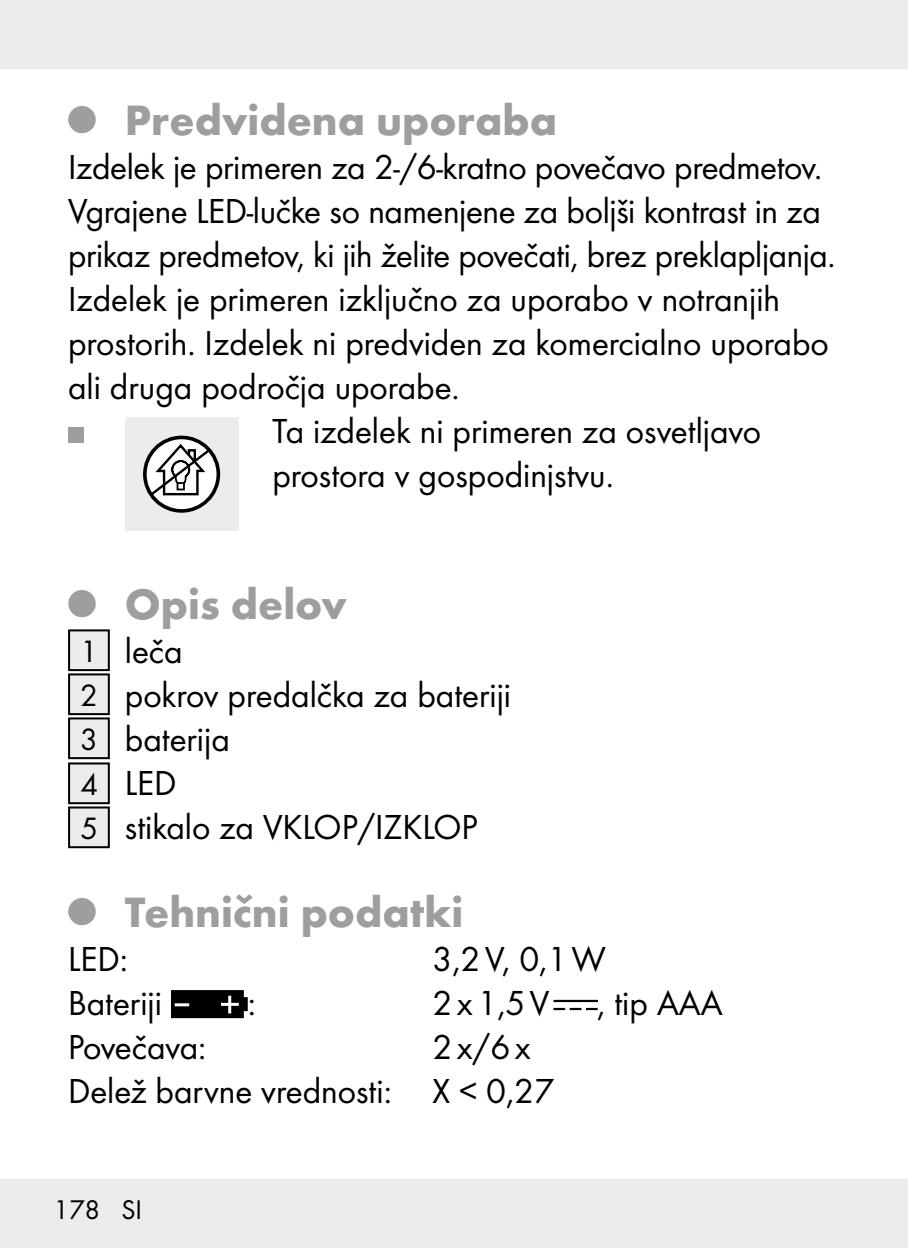
<style>
.page{position:relative;width:908px;height:1248px;background:#fff}
.page>*{position:absolute;margin:0;border:0;box-sizing:border-box;transform-origin:0 0}
.t1{font:700 44px "Futura";color:#9d9e9e}
.t2{font:36px/44px "Futura Boo";color:#000}
.t3{font:28px "Futura Boo";color:#000}
.s1{font-size:32px}
</style>
<div class="page">
<div style="left:0;top:0;width:907px;height:68px;background:#ececec"></div>
<div style="left:0;top:1179px;width:907px;height:68px;background:#ececec"></div>
<div style="left:68px;top:427px;width:15px;height:16px;background:#9d9e9e"></div>
<div style="left:125px;top:417px;width:113px;height:114px;background:#ececec"></div>
<svg style="left:145px;top:437px;width:73px;height:74px"></svg>
<div style="left:143px;top:435px;width:77px;height:77px;border:4px solid #000;border-radius:50%"></div>
<svg style="left:147px;top:442px;width:64px;height:56px;background:#bababa"></svg>
<div style="left:69px;top:630px;width:40px;height:40px;background:#ececec"></div>
<div style="left:68px;top:629px;width:42px;height:42px;border:2px solid #000"></div>
<div style="left:69px;top:674px;width:40px;height:40px;background:#ececec"></div>
<div style="left:68px;top:673px;width:42px;height:42px;border:2px solid #000"></div>
<div style="left:69px;top:718px;width:40px;height:40px;background:#ececec"></div>
<div style="left:68px;top:717px;width:42px;height:42px;border:2px solid #000"></div>
<div style="left:69px;top:763px;width:40px;height:40px;background:#ececec"></div>
<div style="left:68px;top:762px;width:42px;height:42px;border:2px solid #000"></div>
<div style="left:69px;top:807px;width:40px;height:40px;background:#ececec"></div>
<div style="left:68px;top:806px;width:42px;height:42px;border:2px solid #000"></div>
<svg style="left:171px;top:990px;width:77px;height:28px;background:#0b0b0b"></svg>
<hr style="left:175px;top:1003px;width:14px;height:3px;background:#fff">
<hr style="left:221px;top:1002px;width:18px;height:3px;background:#fff">
<hr style="left:228px;top:995px;width:3px;height:18px;background:#fff">
<div style="left:553px;top:1000px;width:44px;height:1px;border:1px solid #000"></div>
<p class="t1" style="left:68px;top:93px;width:490px"><sup>Q</sup> Predvidena uporaba</p>
<p class="t2" style="left:68px;top:144px;width:755px">Izdelek je primeren za 2-/6-kratno povečavo predmetov.</p>
<p class="t2" style="left:68px;top:188px;width:754px">Vgrajene LED-lučke so namenjene za boljši kontrast in za</p>
<p class="t2" style="left:68px;top:232px;width:768px">prikaz predmetov, ki jih želite povečati, brez preklapljanja.</p>
<p class="t2" style="left:68px;top:276px;width:713px">Izdelek je primeren izključno za uporabo v notranjih</p>
<p class="t2" style="left:68px;top:320px;width:762px">prostorih. Izdelek ni predviden za komercialno uporabo</p>
<p class="t2" style="left:68px;top:364px;width:393px">ali druga področja uporabe.</p>
<p class="t2" style="left:272px;top:408px;width:490px">Ta izdelek ni primeren za osvetljavo</p>
<p class="t2" style="left:272px;top:452px;width:343px">prostora v gospodinjstvu.</p>
<p class="t1" style="left:68px;top:577px;width:280px"><sup>Q</sup> Opis delov</p>
<p class="t2" style="left:80px;top:628px;width:432px"><span class="s1">1</span> leča<br><span class="s1">2</span> pokrov predalčka za bateriji<br><span class="s1">3</span> baterija<br><span class="s1">4</span> LED<br><span class="s1">5</span> stikalo za VKLOP/IZKLOP</p>
<p class="t1" style="left:68px;top:885px;width:396px"><sup>Q</sup> Tehnični podatki</p>
<p class="t2" style="left:68px;top:936px;width:61px">LED:</p>
<p class="t2" style="left:432px;top:936px;width:175px">3,2V, 0,1W</p>
<p class="t2" style="left:68px;top:980px;width:95px">Bateriji</p>
<p class="t2" style="left:248px;top:980px;width:10px">:</p>
<p class="t2" style="left:432px;top:980px;width:118px">2x1,5V</p>
<p class="t2" style="left:597px;top:980px;width:127px">, tip AAA</p>
<p class="t2" style="left:68px;top:1024px;width:140px">Povečava:</p>
<p class="t2" style="left:68px;top:1024px;width:487px;text-indent:364px">2x/6x<br>Delež barvne vrednosti: X &lt; 0,27</p>
<p class="t3" style="left:54px;top:1192px;width:90px">178 SI</p>
</div>
